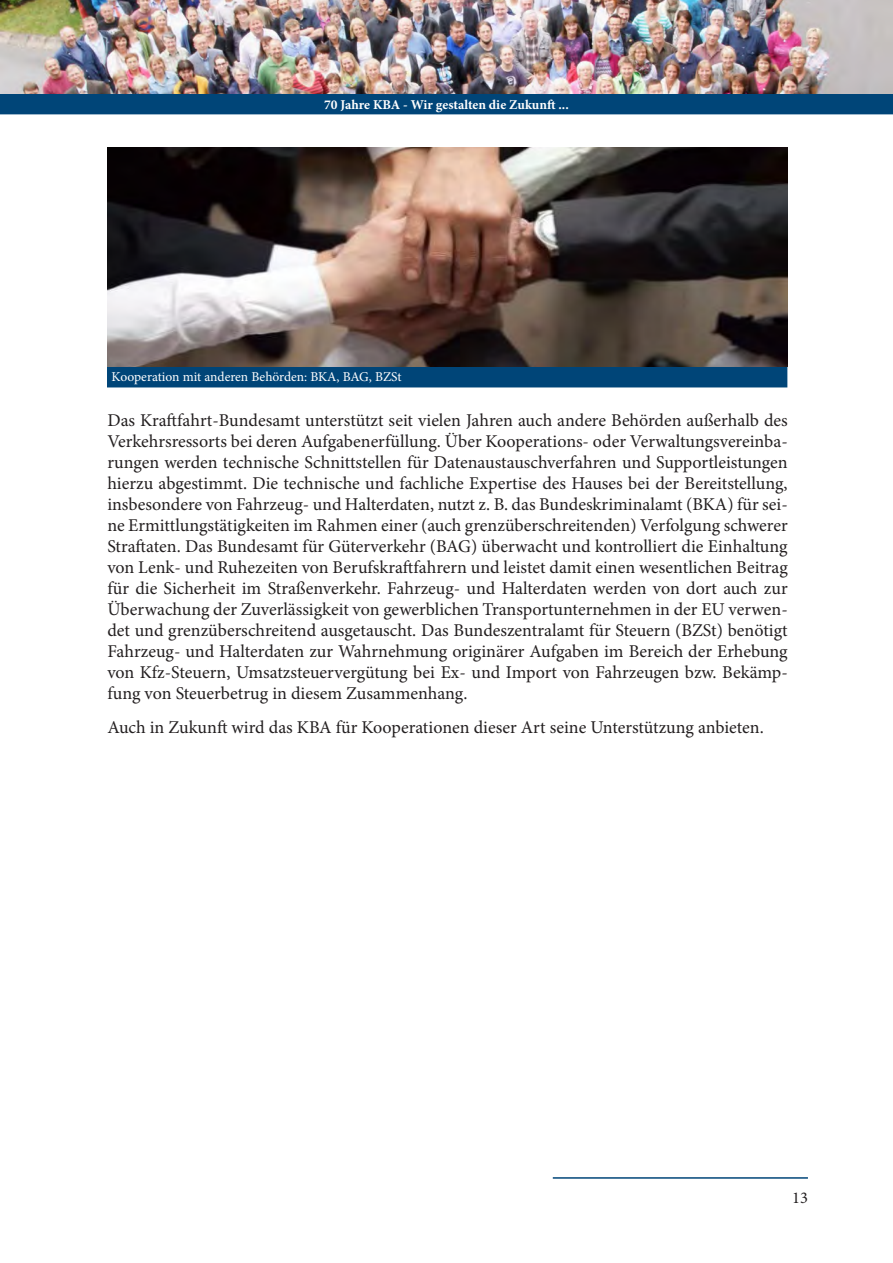
<style>
.page{position:relative;width:893px;height:1263px;background:#fff}
.page>*{position:absolute;margin:0;border:0;box-sizing:border-box;transform-origin:0 0}
.Fließtext{font:18px/21px "Minion Pro";color:#231f20;text-align:justify}
.t1{font:16.5px "Minion Pro";color:#231f20}
.Bildunterschrift{font:13.5px "Minion Pro";letter-spacing:-.005em;color:#fff}
.t2{font:700 13.5px "Minion Pro";color:#fff}
</style>
<div class="page">
<hr style="left:553px;top:1177px;width:255px;height:2px;background:#004578">
<div style="left:0;top:93px;width:893px;height:21px;background:#004578;border:2px solid #004578"></div>
<img style="left:0;top:0;width:893px;height:93px">
<div style="left:107px;top:366px;width:680px;height:21px;background:#004578;border:2px solid #004578"></div>
<img style="left:107px;top:147px;width:680px;height:219px">
<p class="t2" style="left:324px;top:95px;width:246px">70 Jahre KBA - Wir gestalten die Zukunft ...</p>
<p class="Bildunterschrift" style="left:112px;top:368px;width:291px">Kooperation mit anderen Behörden: BKA, BAG, BZSt</p>
<p class="Fließtext" style="left:107px;top:410px;width:682px">Das Kraftfahrt-Bundesamt unterstützt seit vielen Jahren auch andere Behörden außerhalb des Verkehrsressorts bei deren Aufgabenerfüllung. Über Kooperations- oder Verwaltungsvereinba&shy;rungen werden technische Schnittstellen für Datenaustauschverfahren und Supportleistungen hierzu abgestimmt. Die technische und fachliche Expertise des Hauses bei der Bereitstellung, insbesondere von Fahrzeug- und Halterdaten, nutzt z. B. das Bundeskriminalamt (BKA) für sei&shy;ne Ermittlungstätigkeiten im Rahmen einer (auch grenzüberschreitenden) Verfolgung schwerer Straftaten. Das Bundesamt für Güterverkehr (BAG) überwacht und kontrolliert die Einhaltung von Lenk- und Ruhezeiten von Berufskraftfahrern und leistet damit einen wesentlichen Beitrag für die Sicherheit im Straßenverkehr. Fahrzeug- und Halterdaten werden von dort auch zur Überwachung der Zuverlässigkeit von gewerblichen Transportunternehmen in der EU verwen&shy;det und grenzüberschreitend ausgetauscht. Das Bundeszentralamt für Steuern (BZSt) benötigt Fahrzeug- und Halterdaten zur Wahrnehmung originärer Aufgaben im Bereich der Erhebung von Kfz-Steuern, Umsatzsteuervergütung bei Ex- und Import von Fahrzeugen bzw. Bekämp&shy;fung von Steuerbetrug in diesem Zusammenhang.</p>
<p class="Fließtext" style="left:107px;top:716px;width:658px">Auch in Zukunft wird das KBA für Kooperationen dieser Art seine Unterstützung anbieten.</p>
<p class="t1" style="left:792px;top:1186px;width:17px">13</p>
</div>
